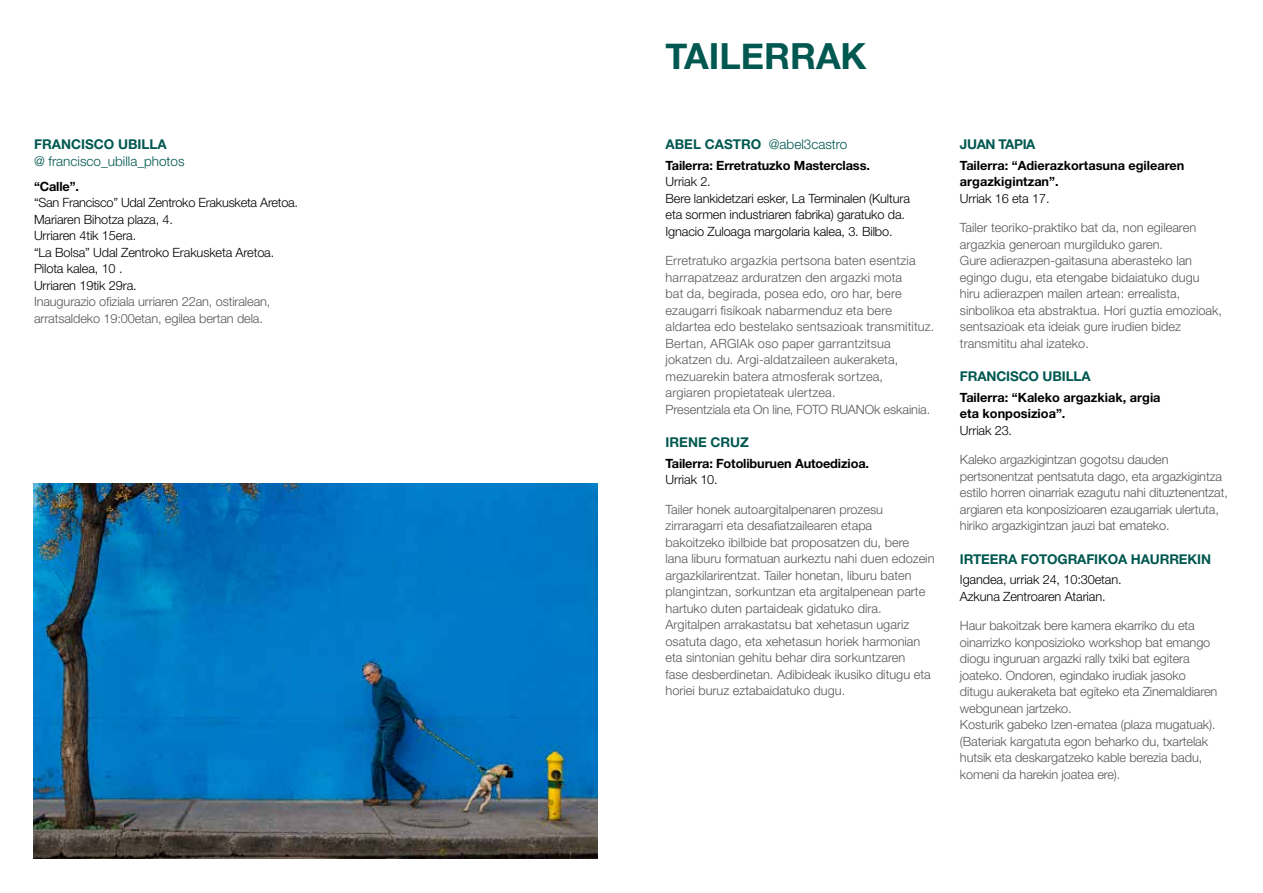
<style>
.page{position:relative;width:1263px;height:893px;background:#fff}
.page>*{position:absolute;margin:0;border:0;box-sizing:border-box;transform-origin:0 0}
.t1{font:700 36px "Helvetica Neue";color:#005850}
.t2{font:700 13.5px "Helvetica Neue LT Std";letter-spacing:-.01em;color:#005850}
.t3{font:300 13.5px "Helvetica Neue LT Std";color:#005850}
.t4{font:700 13.5px "Helvetica Neue LT Std";letter-spacing:-.03em;color:#005850}
.t5{font:300 12.75px/16.5px "Helvetica Neue LT Std";color:#575756}
.t6{font:300 12.75px/16.5px "Helvetica Neue LT Std";letter-spacing:-.01em;color:#000}
.t7{font:700 12.75px/16.5px "Helvetica Neue LT Std";color:#000}
.s1{font-weight:700}
</style>
<div class="page">
<img style="left:33px;top:483px;width:564px;height:376px">
<p class="t2" style="left:34px;top:136px;width:134px">FRANCISCO UBILLA</p>
<p class="t3" style="left:34px;top:153px;width:152px">@ francisco_ubilla_photos</p>
<p class="t7" style="left:34px;top:178px;width:47px">“Calle”.</p>
<p class="t6" style="left:34px;top:194px;width:266px">“San Francisco” Udal Zentroko Erakusketa Aretoa.<br>Mariaren Bihotza plaza, 4.<br>Urriaren 4tik 15era.<br>“La Bolsa” Udal Zentroko Erakusketa Aretoa.<br>Pilota kalea, 10 .<br>Urriaren 19tik 29ra.</p>
<p class="t5" style="left:34px;top:293px;width:238px">Inaugurazio ofiziala urriaren 22an, ostiralean, arratsaldeko 19:00etan, egilea bertan dela.</p>
<h1 class="t1" style="left:665px;top:28px;width:203px">TAILERRAK</h1>
<p class="t3" style="left:665px;top:136px;width:183px"><span class="s1">ABEL CASTRO</span> @abel3castro</p>
<p class="t7" style="left:665px;top:157px;width:206px">Tailerra: Erretratuzko Masterclass.</p>
<p class="t6" style="left:665px;top:173px;width:246px">Urriak 2.<br>Bere lankidetzari esker, La Terminalen (Kultura eta sormen industriaren fabrika) garatuko da.<br>Ignacio Zuloaga margolaria kalea, 3. Bilbo.</p>
<p class="t5" style="left:665px;top:252px;width:270px">Erretratuko argazkia pertsona baten esentzia harrapatzeaz arduratzen den argazki mota<br>bat da, begirada, posea edo, oro har, bere ezaugarri fisikoak nabarmenduz eta bere aldartea edo bestelako sentsazioak transmitituz.<br>Bertan, ARGIAk oso paper garrantzitsua jokatzen du. Argi-aldatzaileen aukeraketa, mezuarekin batera atmosferak sortzea,<br>argiaren propietateak ulertzea.<br>Presentziala eta On line, FOTO RUANOk eskainia.</p>
<p class="t2" style="left:665px;top:434px;width:85px">IRENE CRUZ</p>
<p class="t7" style="left:665px;top:455px;width:205px">Tailerra: Fotoliburuen Autoedizioa.</p>
<p class="t6" style="left:665px;top:471px;width:54px">Urriak 10.</p>
<p class="t5" style="left:665px;top:501px;width:270px">Tailer honek autoargitalpenaren prozesu zirraragarri eta desafiatzailearen etapa bakoitzeko ibilbide bat proposatzen du, bere lana liburu formatuan aurkeztu nahi duen edozein argazkilarirentzat. Tailer honetan, liburu baten plangintzan, sorkuntzan eta argitalpenean parte hartuko duten partaideak gidatuko dira.<br>Argitalpen arrakastatsu bat xehetasun ugariz osatuta dago, eta xehetasun horiek harmonian eta sintonian gehitu behar dira sorkuntzaren<br>fase desberdinetan. Adibideak ikusiko ditugu eta horiei buruz eztabaidatuko dugu.</p>
<p class="t4" style="left:960px;top:136px;width:77px">JUAN TAPIA</p>
<p class="t7" style="left:960px;top:157px;width:226px">Tailerra: “Adierazkortasuna egilearen argazkigintzan”.</p>
<p class="t6" style="left:960px;top:190px;width:91px">Urriak 16 eta 17.</p>
<p class="t5" style="left:960px;top:219px;width:264px">Tailer teoriko-praktiko bat da, non egilearen argazkia generoan murgilduko garen.<br>Gure adierazpen-gaitasuna aberasteko lan egingo dugu, eta etengabe bidaiatuko dugu hiru adierazpen mailen artean: errealista, sinbolikoa eta abstraktua. Hori guztia emozioak, sentsazioak eta ideiak gure irudien bidez transmititu ahal izateko.</p>
<p class="t2" style="left:960px;top:368px;width:132px">FRANCISCO UBILLA</p>
<p class="t7" style="left:960px;top:389px;width:202px">Tailerra: “Kaleko argazkiak, argia eta konposizioa”.</p>
<p class="t6" style="left:960px;top:422px;width:54px">Urriak 23.</p>
<p class="t5" style="left:960px;top:451px;width:269px">Kaleko argazkigintzan gogotsu dauden pertsonentzat pentsatuta dago, eta argazkigintza estilo horren oinarriak ezagutu nahi dituztenentzat, argiaren eta konposizioaren ezaugarriak ulertuta, hiriko argazkigintzan jauzi bat emateko.</p>
<p class="t2" style="left:960px;top:550px;width:253px">IRTEERA FOTOGRAFIKOA HAURREKIN</p>
<p class="t6" style="left:960px;top:571px;width:163px">Igandea, urriak 24, 10:30etan.<br>Azkuna Zentroaren Atarian.</p>
<p class="t5" style="left:960px;top:617px;width:259px">Haur bakoitzak bere kamera ekarriko du eta oinarrizko konposizioko workshop bat emango diogu inguruan argazki rally txiki bat egitera joateko. Ondoren, egindako irudiak jasoko ditugu aukeraketa bat egiteko eta Zinemaldiaren webgunean jartzeko.<br>Kosturik gabeko Izen-ematea (plaza mugatuak). (Bateriak kargatuta egon beharko du, txartelak hutsik eta deskargatzeko kable berezia badu, komeni da harekin joatea ere).</p>
</div>
